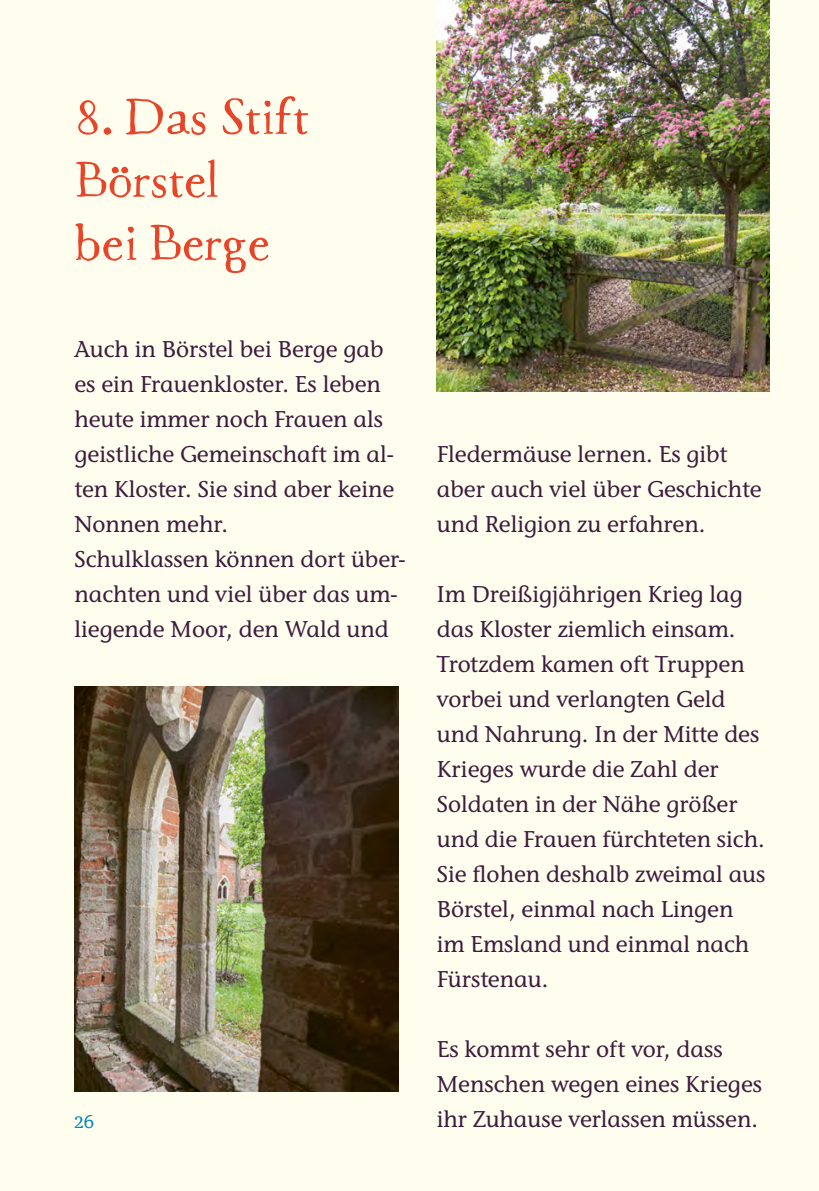
<style>
.page{position:relative;width:819px;height:1191px;background:#fffded}
.page>*{position:absolute;margin:0;border:0;box-sizing:border-box;transform-origin:0 0}
.t1{font:52.5px/63px "Macarons";color:#e7452a}
.t2{font:500 22.75px/35px "Stone Informal ITC Pro";color:#3d1c3d}
.t3{font:19.25px "Franziska Pro";color:#0086b7}
</style>
<div class="page">
<img style="left:437px;top:0;width:332px;height:391px">
<img style="left:74px;top:686px;width:324px;height:405px">
<h1 class="t1" style="left:74px;top:87px;width:236px">8. Das Stift<br>Börstel<br>bei Berge</h1>
<p class="t2" style="left:74px;top:331px;width:333px">Auch in Börstel bei Berge gab es ein Frauenkloster. Es leben heute immer noch Frauen als geistliche Gemeinschaft im al&shy;ten Kloster. Sie sind aber keine<br>Nonnen mehr.<br>Schulklassen können dort über&shy;nachten und viel über das um&shy;liegende Moor, den Wald und</p>
<p class="t3" style="left:74px;top:1109px;width:22px">26</p>
<p class="t2" style="left:437px;top:436px;width:326px">Fledermäuse lernen. Es gibt aber auch viel über Geschichte und Religion zu erfahren.</p>
<p class="t2" style="left:437px;top:576px;width:330px">Im Dreißigjährigen Krieg lag das Kloster ziemlich einsam.<br>Trotzdem kamen oft Truppen vorbei und verlangten Geld und Nahrung. In der Mitte des<br>Krieges wurde die Zahl der<br>Soldaten in der Nähe größer und die Frauen fürchteten sich.<br>Sie flohen deshalb zweimal aus<br>Börstel, einmal nach Lingen im Emsland und einmal nach<br>Fürstenau.</p>
<p class="t2" style="left:437px;top:1031px;width:327px">Es kommt sehr oft vor, dass<br>Menschen wegen eines Krieges ihr Zuhause verlassen müssen.</p>
</div>
